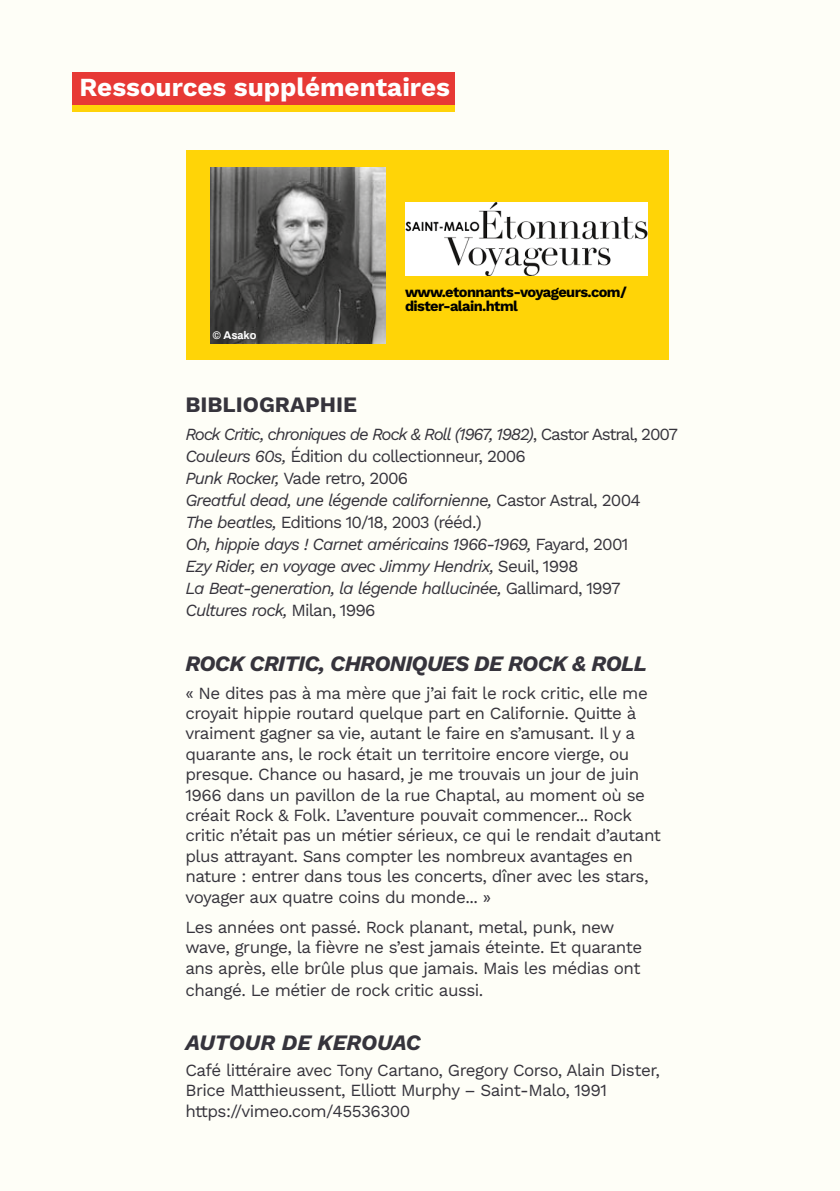
<style>
.page{position:relative;width:840px;height:1191px;background:#fff}
.page>*{position:absolute;margin:0;border:0;box-sizing:border-box;transform-origin:0 0}
.t1{font:700 26px "Work Sans";color:#fff}
.t2{font:italic 700 22px "Work Sans";letter-spacing:-.03em;color:#36343c}
.t3{font:italic 700 22px "Work Sans";color:#36343c}
.t4{font:700 22px "Work Sans";color:#36343c}
.t5{font:17px/20.4px "Work Sans";letter-spacing:-.03em;color:#36343c}
.t6{font:italic 17px/22px "Work Sans";letter-spacing:-.05em;color:#36343c}
.t7{font:700 14.6px/14px "Work Sans";letter-spacing:-.04em;color:#000}
.t8{font:700 11px "Archivo";color:#fff}
.s1{font-style:normal}
</style>
<div class="page">
<hr style="left:839px;top:0;width:1px;height:1191px;background:#fefdef">
<div style="left:0;top:0;width:839px;height:1191px;background:#fefef7"></div>
<div style="left:72px;top:96px;width:382px;height:16px;background:#ffd309"></div>
<div style="left:72px;top:72px;width:382px;height:33px;background:#e73935"></div>
<div style="left:186px;top:150px;width:482px;height:209px;background:#ffd407"></div>
<img style="left:405px;top:203px;width:241px;height:72px">
<img style="left:210px;top:167px;width:176px;height:176px">
<h1 class="t1" style="left:79px;top:67px;width:372px">Ressources supplémentaires</h1>
<p class="t8" style="left:213px;top:328px;width:45px">© Asako</p>
<p class="t7" style="left:405px;top:285px;width:223px">www.etonnants-voyageurs.com/ dister-alain.html</p>
<p class="t4" style="left:185px;top:387px;width:173px">BIBLIOGRAPHIE</p>
<p class="t6" style="left:185px;top:422px;width:494px">Rock Critic, chroniques de Rock &amp; Roll (1967, 1982)<span class="s1">, Castor Astral, 2007<br></span>Couleurs 60s, <span class="s1">Édition du collectionneur, 2006<br></span>Punk Rocker, <span class="s1">Vade retro, 2006<br></span>Greatful dead, une légende californienne, <span class="s1">Castor Astral, 2004<br></span>The beatles, <span class="s1">Editions 10/18, 2003 (rééd.)<br></span>Oh, hippie days ! Carnet américains 1966-1969, <span class="s1">Fayard, 2001<br></span>Ezy Rider, en voyage avec Jimmy Hendrix, <span class="s1">Seuil, 1998<br></span>La Beat-generation, la légende hallucinée, <span class="s1">Gallimard, 1997<br></span>Cultures rock, <span class="s1">Milan, 1996</span></p>
<p class="t2" style="left:185px;top:647px;width:463px">ROCK CRITIC, CHRONIQUES DE ROCK &amp; ROLL</p>
<p class="t5" style="left:185px;top:682px;width:477px">« Ne dites pas à ma mère que j’ai fait le rock critic, elle me croyait hippie routard quelque part en Californie. Quitte à vraiment gagner sa vie, autant le faire en s’amusant. Il y a quarante ans, le rock était un territoire encore vierge, ou presque. Chance ou hasard, je me trouvais un jour de juin 1966 dans un pavillon de la rue Chaptal, au moment où se créait Rock &amp; Folk. L’aventure pouvait commencer... Rock critic n’était pas un métier sérieux, ce qui le rendait d’autant plus attrayant. Sans compter les nombreux avantages en nature : entrer dans tous les concerts, dîner avec les stars, voyager aux quatre coins du monde... »</p>
<p class="t5" style="left:185px;top:916px;width:458px">Les années ont passé. Rock planant, metal, punk, new wave, grunge, la fièvre ne s’est jamais éteinte. Et quarante ans après, elle brûle plus que jamais. Mais les médias ont changé. Le métier de rock critic aussi.</p>
<p class="t3" style="left:185px;top:1025px;width:237px">AUTOUR DE KEROUAC</p>
<p class="t5" style="left:185px;top:1059px;width:476px">Café littéraire avec Tony Cartano, Gregory Corso, Alain Dister,<br>Brice Matthieussent, Elliott Murphy – Saint-Malo, 1991 https://vimeo.com/45536300</p>
</div>
